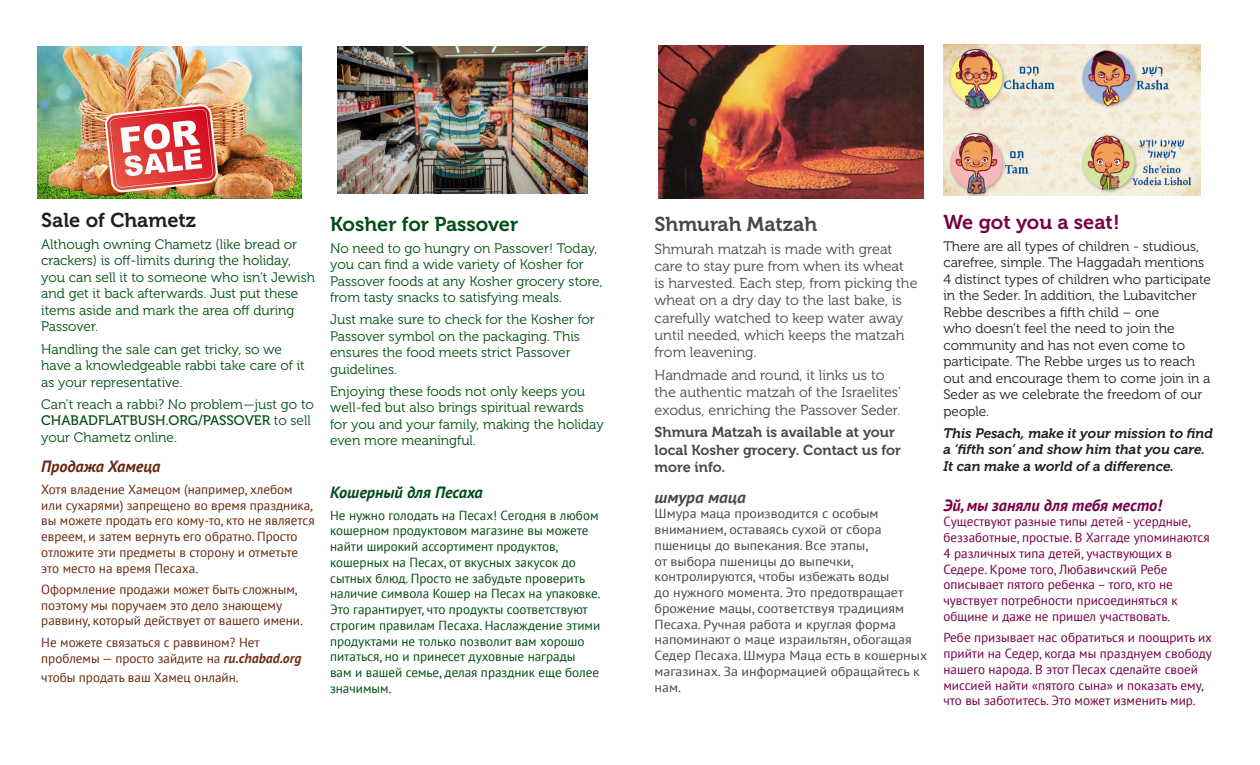
<style>
.page{position:relative;width:1260px;height:765px;background:#fff}
.page>*{position:absolute;margin:0;border:0;box-sizing:border-box;transform-origin:0 0}
.t1{font:20px "Museo 700";color:#004d15}
.t2{font:20px "Museo 700";color:#704}
.t3{font:20px "Museo 700";color:#231f20}
.t4{font:20px "Museo 700";color:#4f4644}
.t5{font:italic 700 16.25px "PT Sans";color:#704}
.t6{font:italic 700 16.25px "PT Sans";color:#004d15}
.t7{font:italic 700 16.25px "PT Sans";color:#682a10}
.t8{font:italic 700 16.25px "PT Sans";color:#4f4644;scale:1.06 1}
.t9{font:14.38px/17.2px "Museo 300";color:#4f4644}
.t10{font:14.38px/17.2px "Museo 700";color:#4f4644}
.t11{font:13.75px/16.5px "Museo 300";color:#004d15}
.t12{font:13.75px/16.5px "Museo 300";color:#231f20}
.t13{font:italic 13.75px/16.5px "Museo 700";color:#231f20}
.t14{font:13.75px "Museo 500";color:#004d15}
.t15{font:13.12px/15.8px "PT Sans";color:#704}
.t16{font:13.12px/15.8px "PT Sans";color:#682a10}
.t17{font:13.12px/15.8px "PT Sans";color:#004d15}
.t18{font:13.12px/15.9px "PT Sans";color:#4f4644;scale:1.06 1}
.s1{font-family:"Museo 300"}
.s2{font-weight:700;font-style:italic;font-size:13.75px;color:#722d15}
</style>
<div class="page">
<img style="left:338px;top:46px;width:250px;height:148px">
<img style="left:38px;top:47px;width:263px;height:152px">
<img style="left:659px;top:45px;width:265px;height:153px">
<img style="left:943px;top:45px;width:257px;height:151px">
<h1 class="t3" style="left:41px;top:209px;width:156px">Sale of Chametz</h1>
<p class="t11" style="left:41px;top:236px;width:275px">Although owning Chametz (like bread or crackers) is off-limits during the holiday, you can sell it to someone who isn’t Jewish and get it back afterwards. Just put these items aside and mark the area off during Passover.</p>
<p class="t11" style="left:41px;top:341px;width:265px">Handling the sale can get tricky, so we have a knowledgeable rabbi take care of it as your representative.</p>
<p class="t11" style="left:41px;top:396px;width:274px">Can’t reach a rabbi? No problem—just go to</p>
<p class="t14" style="left:41px;top:413px;width:271px">CHABADFLATBUSH.ORG/PASSOVER <span class="s1">to sell</span></p>
<p class="t11" style="left:41px;top:429px;width:137px">your Chametz online.</p>
<p class="t7" style="left:41px;top:456px;width:121px">Продажа Хамеца</p>
<p class="t16" style="left:41px;top:481px;width:275px">Хотя владение Хамецом (например, хлебом или сухарями) запрещено во время праздника, вы можете продать его кому-то, кто не является евреем, и затем вернуть его обратно. Просто отложите эти предметы в сторону и отметьте это место на время Песаха.</p>
<p class="t16" style="left:41px;top:581px;width:263px">Оформление продажи может быть сложным, поэтому мы поручаем это дело знающему раввину, который действует от вашего имени.</p>
<p class="t16" style="left:41px;top:634px;width:262px">Не можете связаться с раввином? Нет проблемы — просто зайдите на <span class="s2">ru.chabad.org</span></p>
<p class="t16" style="left:41px;top:669px;width:199px">чтобы продать ваш Хамец онлайн.</p>
<h1 class="t1" style="left:330px;top:212px;width:190px">Kosher for Passover</h1>
<p class="t11" style="left:330px;top:240px;width:274px">No need to go hungry on Passover! Today, you can find a wide variety of Kosher for Passover foods at any Kosher grocery store, from tasty snacks to satisfying meals.</p>
<p class="t11" style="left:330px;top:312px;width:266px">Just make sure to check for the Kosher for<br>Passover symbol on the packaging. This ensures the food meets strict Passover guidelines.</p>
<p class="t11" style="left:330px;top:383px;width:275px">Enjoying these foods not only keeps you well-fed but also brings spiritual rewards for you and your family, making the holiday even more meaningful.</p>
<p class="t6" style="left:330px;top:482px;width:154px">Кошерный для Песаха</p>
<p class="t17" style="left:330px;top:507px;width:272px">Не нужно голодать на Песах! Сегодня в любом кошерном продуктовом магазине вы можете найти широкий ассортимент продуктов, кошерных на Песах, от вкусных закусок до сытных блюд. Просто не забудьте проверить наличие символа Кошер на Песах на упаковке.<br>Это гарантирует, что продукты соответствуют строгим правилам Песаха. Наслаждение этими продуктами не только позволит вам хорошо питаться, но и принесет духовные награды<br>вам и вашей семье, делая праздник еще более значимым.</p>
<h1 class="t4" style="left:655px;top:213px;width:164px">Shmurah Matzah</h1>
<p class="t9" style="left:655px;top:240px;width:264px">Shmurah matzah is made with great care to stay pure from when its wheat is harvested. Each step, from picking the wheat on a dry day to the last bake, is carefully watched to keep water away until needed, which keeps the matzah from leavening.</p>
<p class="t9" style="left:655px;top:367px;width:248px">Handmade and round, it links us to the authentic matzah of the Israelites’ exodus, enriching the Passover Seder.</p>
<p class="t10" style="left:655px;top:424px;width:248px">Shmura Matzah is available at your local Kosher grocery. Contact us for more info.</p>
<p class="t8" style="left:655px;top:486px;width:87px">шмура маца</p>
<p class="t18" style="left:655px;top:506px;width:259px">Шмура маца производится с особым вниманием, оставаясь сухой от сбора пшеницы до выпекания. Все этапы,<br>от выбора пшеницы до выпечки, контролируются, чтобы избежать воды<br>до нужного момента. Это предотвращает брожение мацы, соответствуя традициям Песаха. Ручная работа и круглая форма напоминают о маце израильтян, обогащая Седер Песаха. Шмура Маца есть в кошерных магазинах. За информацией обращайтесь к нам.</p>
<h1 class="t2" style="left:943px;top:211px;width:178px">We got you a seat!</h1>
<p class="t12" style="left:943px;top:238px;width:269px">There are all types of children - studious, carefree, simple. The Haggadah mentions 4 distinct types of children who participate in the Seder. In addition, the Lubavitcher Rebbe describes a fifth child – one<br>who doesn’t feel the need to join the community and has not even come to participate. The Rebbe urges us to reach out and encourage them to come join in a Seder as we celebrate the freedom of our people.</p>
<p class="t13" style="left:943px;top:425px;width:271px">This Pesach, make it your mission to find a ‘fifth son’ and show him that you care.<br>It can make a world of a difference.</p>
<p class="t5" style="left:943px;top:494px;width:220px">Эй, мы заняли для тебя место!</p>
<p class="t15" style="left:943px;top:514px;width:268px">Существуют разные типы детей - усердные, беззаботные, простые. В Хаггаде упоминаются 4 различных типа детей, участвующих в Седере. Кроме того, Любавичский Ребе описывает пятого ребенка – того, кто не чувствует потребности присоединяться к общине и даже не пришел участвовать.</p>
<p class="t15" style="left:943px;top:629px;width:270px">Ребе призывает нас обратиться и поощрить их прийти на Седер, когда мы празднуем свободу нашего народа. В этот Песах сделайте своей миссией найти «пятого сына» и показать ему, что вы заботитесь. Это может изменить мир.</p>
</div>
